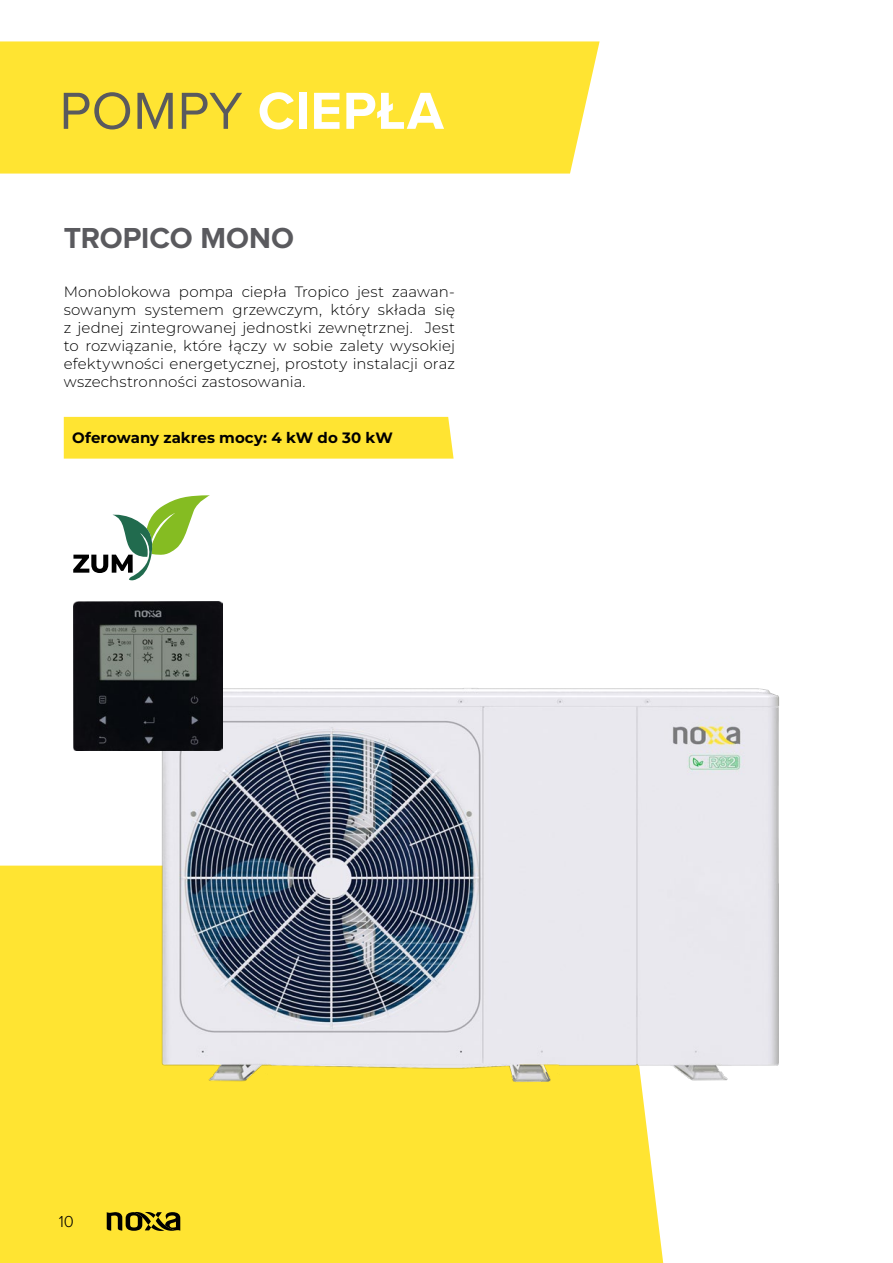
<style>
.page{position:relative;width:893px;height:1263px;background:#fff}
.page>*{position:absolute;margin:0;border:0;box-sizing:border-box;transform-origin:0 0}
.t1{font:700 54px "Proxima Nova";letter-spacing:.01em;color:#fff}
.t2{font:700 30px "Proxima Nova";color:#5a5a5e}
.t3{font:300 16.5px "Proxima Nova";color:#000}
.t4{font:300 15px/18px "Montserrat";letter-spacing:.005em;color:#000;text-align:justify}
.t5{font:700 15px "Montserrat";color:#000}
.s1{font-weight:400;color:#5a5a5e}
</style>
<div class="page">
<div style="left:0;top:866px;width:663px;height:397px;background:#ffe432"></div>
<svg style="left:107px;top:1212px;width:73px;height:19px"></svg>
<div style="left:0;top:41px;width:600px;height:133px;background:#ffe432"></div>
<div style="left:64px;top:417px;width:390px;height:42px;background:#ffe432"></div>
<img style="left:158px;top:684px;width:621px;height:405px">
<img style="left:74px;top:602px;width:148px;height:148px">
<svg style="left:73px;top:495px;width:137px;height:86px"></svg>
<h1 class="t1" style="left:60px;top:80px;width:386px"><span class="s1">POMPY</span> CIEPŁA</h1>
<h2 class="t2" style="left:64px;top:221px;width:232px">TROPICO MONO</h2>
<p class="t4" style="left:64px;top:282px;width:393px">Monoblokowa pompa ciepła Tropico jest zaawan&shy;sowanym systemem grzewczym, który składa się z jednej zintegrowanej jednostki zewnętrznej. Jest to rozwiązanie, które łączy w sobie zalety wysokiej efektywności energetycznej, prostoty instalacji oraz wszechstronności zastosowania.</p>
<p class="t5" style="left:72px;top:428px;width:322px">Oferowany zakres mocy: 4 kW do 30 kW</p>
<p class="t3" style="left:59px;top:1212px;width:17px">10</p>
</div>
